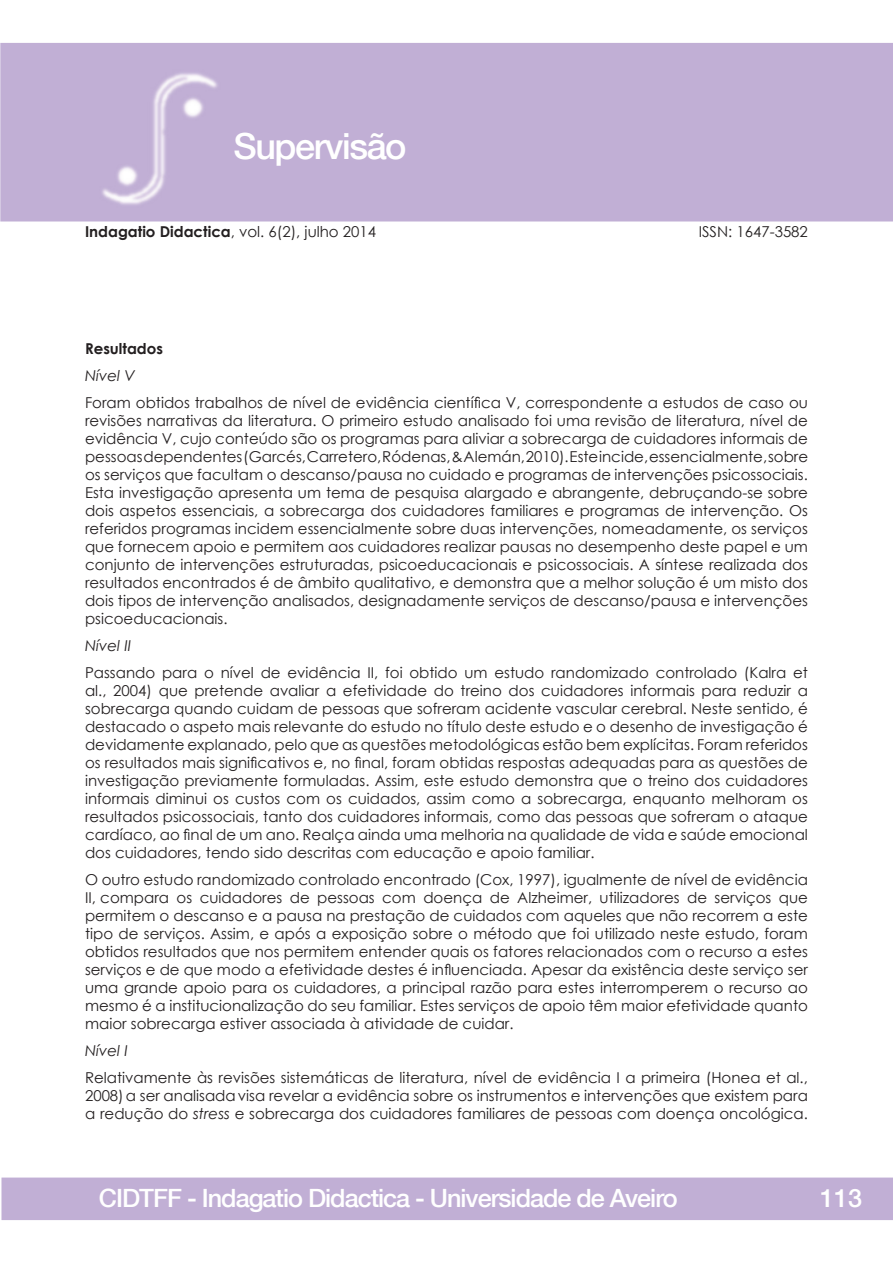
<style>
.page{position:relative;width:893px;height:1263px;background:#fff}
.page>*{position:absolute;margin:0;border:0;box-sizing:border-box;transform-origin:0 0}
.t1{font:500 36px "Helvetica Neue LT Com";letter-spacing:-.04em;color:#fff}
.t2{font:500 25.2px "Helvetica Neue LT Com";letter-spacing:-.04em;color:#fff}
.t3{font:15px/18px "Century Gothic";color:#231f20;text-align:justify}
.t4{font:italic 15px "Century Gothic";color:#231f20}
.t5{font:700 15px "Century Gothic";color:#231f20}
.s1{font-weight:700}
.s2{font-style:italic}
</style>
<div class="page">
<div style="left:0;top:43px;width:893px;height:178px;background:#c1afd5"></div>
<div style="left:2px;top:1177px;width:891px;height:43px;background:#c1afd5"></div>
<img style="left:102px;top:73px;width:116px;height:132px">
<h1 class="t1" style="left:233px;top:125px;width:175px">Supervisão</h1>
<p class="t3" style="left:85px;top:222px;width:293px"><span class="s1">Indagatio Didactica</span>, vol. 6(2), julho 2014</p>
<p class="t3" style="left:699px;top:222px;width:111px">ISSN: 1647-3582</p>
<p class="t5" style="left:85px;top:337px;width:80px">Resultados</p>
<p class="t4" style="left:85px;top:365px;width:51px">Nível V</p>
<p class="t3" style="left:85px;top:393px;width:725px">Foram obtidos trabalhos de nível de evidência científica V, correspondente a estudos de caso ou revisões narrativas da literatura. O primeiro estudo analisado foi uma revisão de literatura, nível de evidência V, cujo conteúdo são os programas para aliviar a sobrecarga de cuidadores informais de pessoas dependentes (Garcés, Carretero, Ródenas, &amp; Alemán, 2010). Este incide, essencialmente, sobre os serviços que facultam o descanso/pausa no cuidado e programas de intervenções psicossociais.<br>Esta investigação apresenta um tema de pesquisa alargado e abrangente, debruçando-se sobre dois aspetos essenciais, a sobrecarga dos cuidadores familiares e programas de intervenção. Os referidos programas incidem essencialmente sobre duas intervenções, nomeadamente, os serviços que fornecem apoio e permitem aos cuidadores realizar pausas no desempenho deste papel e um conjunto de intervenções estruturadas, psicoeducacionais e psicossociais. A síntese realizada dos resultados encontrados é de âmbito qualitativo, e demonstra que a melhor solução é um misto dos dois tipos de intervenção analisados, designadamente serviços de descanso/pausa e intervenções psicoeducacionais.</p>
<p class="t4" style="left:85px;top:635px;width:48px">Nível II</p>
<p class="t3" style="left:85px;top:663px;width:724px">Passando para o nível de evidência II, foi obtido um estudo randomizado controlado (Kalra et al., 2004) que pretende avaliar a efetividade do treino dos cuidadores informais para reduzir a sobrecarga quando cuidam de pessoas que sofreram acidente vascular cerebral. Neste sentido, é destacado o aspeto mais relevante do estudo no título deste estudo e o desenho de investigação é devidamente explanado, pelo que as questões metodológicas estão bem explícitas. Foram referidos os resultados mais significativos e, no final, foram obtidas respostas adequadas para as questões de investigação previamente formuladas. Assim, este estudo demonstra que o treino dos cuidadores informais diminui os custos com os cuidados, assim como a sobrecarga, enquanto melhoram os resultados psicossociais, tanto dos cuidadores informais, como das pessoas que sofreram o ataque cardíaco, ao final de um ano. Realça ainda uma melhoria na qualidade de vida e saúde emocional dos cuidadores, tendo sido descritas com educação e apoio familiar.</p>
<p class="t3" style="left:85px;top:870px;width:724px">O outro estudo randomizado controlado encontrado (Cox, 1997), igualmente de nível de evidência II, compara os cuidadores de pessoas com doença de Alzheimer, utilizadores de serviços que permitem o descanso e a pausa na prestação de cuidados com aqueles que não recorrem a este tipo de serviços. Assim, e após a exposição sobre o método que foi utilizado neste estudo, foram obtidos resultados que nos permitem entender quais os fatores relacionados com o recurso a estes serviços e de que modo a efetividade destes é influenciada. Apesar da existência deste serviço ser uma grande apoio para os cuidadores, a principal razão para estes interromperem o recurso ao mesmo é a institucionalização do seu familiar. Estes serviços de apoio têm maior efetividade quanto maior sobrecarga estiver associada à atividade de cuidar.</p>
<p class="t4" style="left:85px;top:1040px;width:44px">Nível I</p>
<p class="t3" style="left:85px;top:1068px;width:724px">Relativamente às revisões sistemáticas de literatura, nível de evidência I a primeira (Honea et al., 2008)a ser analisadavisa revelar a evidência sobre os instrumentos e intervenções que existem para a redução do <span class="s2">stress</span> e sobrecarga dos cuidadores familiares de pessoas com doença oncológica.</p>
<h2 class="t2" style="left:99px;top:1183px;width:580px">CIDTFF - Indagatio Didactica - Universidade de Aveiro</h2>
<h2 class="t2" style="left:820px;top:1183px;width:44px">113</h2>
</div>
